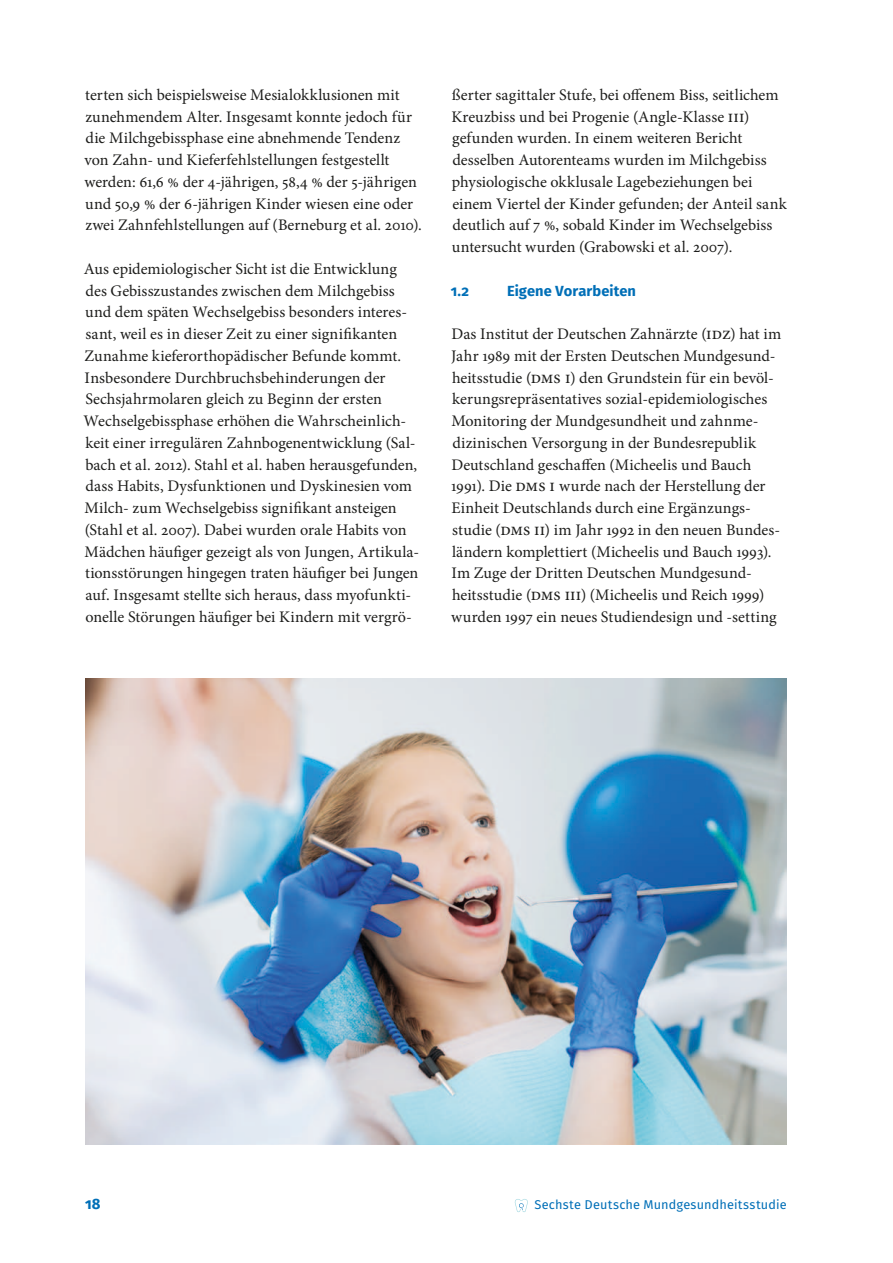
<style>
.page{position:relative;width:893px;height:1263px;background:#fff}
.page>*{position:absolute;margin:0;border:0;box-sizing:border-box;transform-origin:0 0}
._30_fließ_minion___L{font:16.2px/21.8px "Minion Pro";color:#1d1d1b}
.t1{font:700 15px "Fira Sans OT";color:#006fb7}
._20_zü_zählung__2__e{font:700 14.7px "Fira Sans OT";letter-spacing:.005em;color:#006fb7}
.t2{font:12.75px "Fira Sans OT";letter-spacing:.01em;color:#006fb7}
.s1{font-size:17.7px}
</style>
<div class="page">
<svg style="left:515px;top:1199px;width:13px;height:13px"></svg>
<img style="left:85px;top:678px;width:702px;height:466px">
<p class="_30_fließ_minion___L" style="left:85px;top:84px;width:339px">terten sich beispielsweise Mesialokklusionen mit zunehmendem Alter. Insgesamt konnte jedoch für die Milchgebissphase eine abnehmende Tendenz von Zahn- und Kieferfehlstellungen festgestellt werden: 61,6 % der 4-jährigen, 58,4 % der 5-jährigen und 50,9 % der 6-jährigen Kinder wiesen eine oder zwei Zahnfehlstellungen auf (Berneburg et al. 2010).</p>
<p class="_30_fließ_minion___L" style="left:84px;top:258px;width:337px">Aus epidemiologischer Sicht ist die Entwicklung des Gebisszustandes zwischen dem Milchgebiss und dem späten Wechselgebiss besonders interes&shy;sant, weil es in dieser Zeit zu einer signifikanten Zunahme kieferorthopädischer Befunde kommt.<br>Insbesondere Durchbruchsbehinderungen der Sechsjahrmolaren gleich zu Beginn der ersten Wechselgebissphase erhöhen die Wahrscheinlich&shy;keit einer irregulären Zahnbogenentwicklung (Sal&shy;bach et al. 2012). Stahl et al. haben herausgefunden, dass Habits, Dysfunktionen und Dyskinesien vom Milch- zum Wechselgebiss signifikant ansteigen (Stahl et al. 2007). Dabei wurden orale Habits von Mädchen häufiger gezeigt als von Jungen, Artikula&shy;tionsstörungen hingegen traten häufiger bei Jungen auf. Insgesamt stellte sich heraus, dass myofunkti&shy;onelle Störungen häufiger bei Kindern mit vergrö-</p>
<p class="_30_fließ_minion___L" style="left:451px;top:84px;width:337px">ßerter sagittaler Stufe, bei offenem Biss, seitlichem Kreuzbiss und bei Progenie (Angle-Klasse <span class="s1">iii</span>) gefunden wurden. In einem weiteren Bericht desselben Autorenteams wurden im Milchgebiss physiologische okklusale Lagebeziehungen bei einem Viertel der Kinder gefunden; der Anteil sank deutlich auf 7 %, sobald Kinder im Wechselgebiss untersucht wurden (Grabowski et al. 2007).</p>
<p class="_20_zü_zählung__2__e" style="left:451px;top:280px;width:20px">1.2</p>
<p class="_20_zü_zählung__2__e" style="left:507px;top:280px;width:130px">Eigene Vorarbeiten</p>
<p class="_30_fließ_minion___L" style="left:451px;top:323px;width:332px">Das Institut der Deutschen Zahnärzte (<span class="s1">idz</span>) hat im Jahr 1989 mit der Ersten Deutschen Mundgesund&shy;heitsstudie (<span class="s1">dms i</span>) den Grundstein für ein bevöl&shy;kerungsrepräsentatives sozial-epidemiologisches Monitoring der Mundgesundheit und zahnme&shy;dizinischen Versorgung in der Bundesrepublik Deutschland geschaffen (Micheelis und Bauch 1991). Die <span class="s1">dms i</span> wurde nach der Herstellung der Einheit Deutschlands durch eine Ergänzungs&shy;studie (<span class="s1">dms ii</span>) im Jahr 1992 in den neuen Bundes&shy;ländern komplettiert (Micheelis und Bauch 1993).<br>Im Zuge der Dritten Deutschen Mundgesund&shy;heitsstudie (<span class="s1">dms iii</span>) (Micheelis und Reich 1999) wurden 1997 ein neues Studiendesign und -setting</p>
<p class="t1" style="left:85px;top:1193px;width:17px">18</p>
<p class="t2" style="left:534px;top:1196px;width:254px">Sechste Deutsche Mundgesundheitsstudie</p>
</div>
